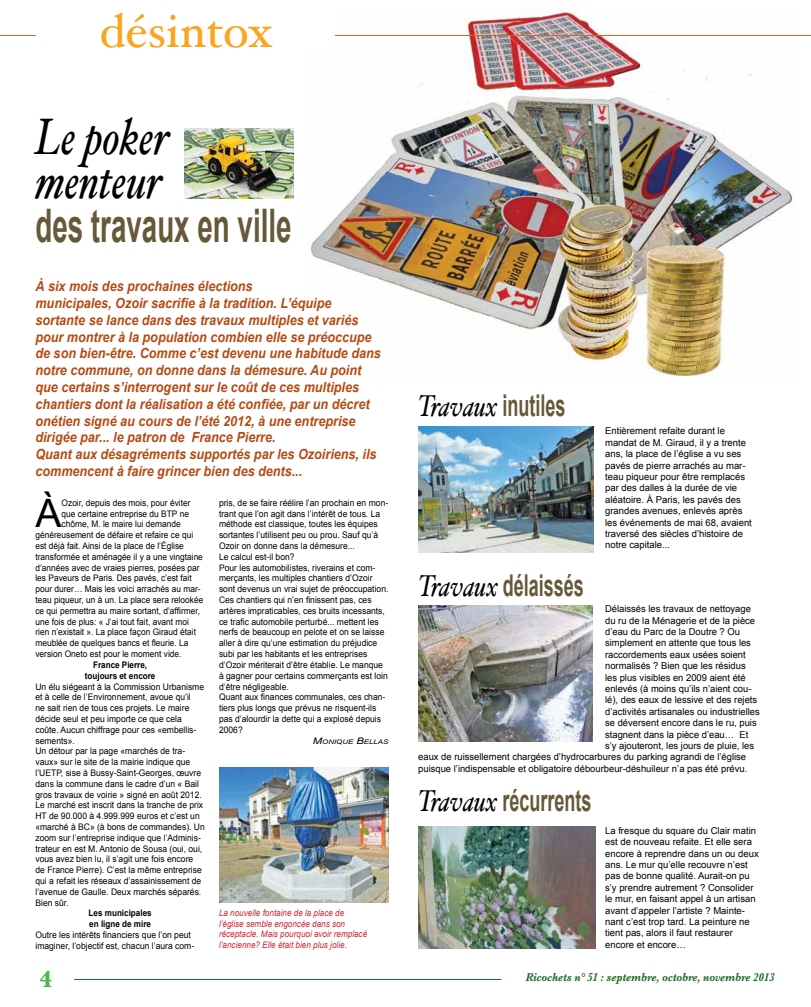
<style>
.page{position:relative;width:811px;height:1007px;background:#fff}
.page>*{position:absolute;margin:0;border:0;box-sizing:border-box;transform-origin:0 0}
.t1{font:italic 51.2px/44px "Hoefler Text";color:#000;scale:.8 1}
.t2{font:48px "Hoefler Text";color:#f9a61e}
.t3{font:700 46.2px "Arial";color:#655938;scale:.6 1}
.t4{font:39.2px "Arial";color:#000}
.t5{font:700 30px "Arial";color:#655938;scale:.6 1}
.t6{font:700 24px "Baskerville";color:#50b848}
.t7{font:italic 700 14px/16.8px "Arial";color:#b44b14;scale:.9 1}
.t8{font:italic 700 12px "Baskerville";color:#226e27;scale:.85 1}
.t9{font:9.5px/11.4px "Arial";color:#000}
.t10{font:9px/10.8px "Arial";color:#000;scale:.95 1}
.t11{font:9px "Arial";color:#000;scale:.93 1}
.t12{font:italic 9px/10.8px "Arial";color:#cf2938;scale:.9 1}
.t13{font:700 9px/10.8px "Arial";color:#000;text-align:center;scale:.9 1}
.t14{font:italic 6.3px "Arial";color:#000;scale:1.25 1}
.s1{font-size:9px}
.s2{font-family:"Hoefler Text";font-weight:400;font-style:italic;color:#000}
</style>
<div class="page">
<hr style="left:74px;top:978px;width:427px;height:1px;background:#226e27">
<img style="left:311px;top:8px;width:482px;height:369px">
<hr style="left:0;top:35px;width:811px;height:1px;background:#dc651e">
<div style="left:36px;top:0;width:298px;height:47px;background:#fff"></div>
<img style="left:418px;top:426px;width:175px;height:126px">
<img style="left:219px;top:767px;width:169px;height:135px">
<img style="left:185px;top:128px;width:108px;height:70px">
<img style="left:418px;top:605px;width:175px;height:136px">
<img style="left:418px;top:826px;width:177px;height:122px">
<h2 class="t2" style="left:99px;top:3px;width:174px">désintox</h2>
<h1 class="t1" style="left:35px;top:114px;width:169px">Le poker menteur</h1>
<h3 class="t3" style="left:35px;top:195px;width:428px">des travaux en ville</h3>
<p class="t7" style="left:35px;top:278px;width:385px">À six mois des prochaines élections<br>municipales, Ozoir sacrifie à la tradition. L’équipe sortante se lance dans des travaux multiples et variés pour montrer à la population combien elle se préoccupe de son bien-être. Comme c’est devenu une habitude dans notre commune, on donne dans la démesure. Au point que certains s’interrogent sur le coût de ces multiples chantiers dont la réalisation a été confiée, par un décret onétien signé au cours de l’été 2012, à une entreprise dirigée par... le patron de France Pierre.<br>Quant aux désagréments supportés par les Ozoiriens, ils commencent à faire grincer bien des dents...</p>
<h3 class="t4" style="left:35px;top:488px;width:28px">À</h3>
<p class="t11" style="left:62px;top:496px;width:140px">Ozoir, depuis des mois, pour éviter</p>
<p class="t11" style="left:62px;top:507px;width:138px">que certaine entreprise du BTP ne</p>
<p class="t11" style="left:62px;top:518px;width:130px">chôme, M. le maire lui demande</p>
<p class="t11" style="left:35px;top:529px;width:171px">généreusement de défaire et refaire ce qui</p>
<p class="t11" style="left:35px;top:540px;width:161px">est déjà fait. Ainsi de la place de l’Église</p>
<p class="t11" style="left:35px;top:550px;width:182px">transformée et aménagée il y a une vingtaine</p>
<p class="t11" style="left:35px;top:561px;width:178px">d’années avec de vraies pierres, posées par</p>
<p class="t11" style="left:35px;top:572px;width:170px">les Paveurs de Paris. Des pavés, c’est fait</p>
<p class="t11" style="left:35px;top:583px;width:179px">pour durer… Mais les voici arrachés au mar-</p>
<p class="t11" style="left:35px;top:594px;width:182px">teau piqueur, un à un. La place sera relookée</p>
<p class="t11" style="left:35px;top:604px;width:179px">ce qui permettra au maire sortant, d’affirmer,</p>
<p class="t11" style="left:35px;top:615px;width:167px">une fois de plus: « J’ai tout fait, avant moi</p>
<p class="t11" style="left:35px;top:626px;width:174px">rien n’existait ». La place façon Giraud était</p>
<p class="t11" style="left:35px;top:637px;width:166px">meublée de quelques bancs et fleurie. La</p>
<p class="t11" style="left:35px;top:648px;width:159px">version Oneto est pour le moment vide.</p>
<p class="t13" style="left:85px;top:659px;width:80px">France Pierre, toujours et encore</p>
<p class="t10" style="left:35px;top:681px;width:180px">Un élu siégeant à la Commission Urbanisme et à celle de l’Environnement, avoue qu’il<br>ne sait rien de tous ces projets. Le maire décide seul et peu importe ce que cela coûte. Aucun chiffrage pour ces «embellis&shy;sements».<br>Un détour par la page «marchés de tra&shy;vaux» sur le site de la mairie indique que l’UETP, sise à Bussy-Saint-Georges, œuvre dans la commune dans le cadre d’un « Bail gros travaux de voirie » signé en août 2012.<br>Le marché est inscrit dans la tranche de prix HT de 90.000 à 4.999.999 euros et c’est un «marché à BC» (à bons de commandes). Un zoom sur l’entreprise indique que l’Adminis&shy;trateur en est M. Antonio de Sousa (oui, oui, vous avez bien lu, il s’agit une fois encore de France Pierre). C’est la même entreprise qui a refait les réseaux d’assainissement de l’avenue de Gaulle. Deux marchés séparés.<br>Bien sûr.</p>
<p class="t13" style="left:89px;top:908px;width:72px;text-align:left">Les municipales en ligne de mire</p>
<p class="t10" style="left:35px;top:929px;width:169px">Outre les intérêts financiers que l’on peut imaginer, l’objectif est, chacun l’aura com-</p>
<p class="t10" style="left:219px;top:497px;width:180px">pris, de se faire réélire l’an prochain en mon&shy;trant que l’on agit dans l’intérêt de tous. La méthode est classique, toutes les équipes sortantes l’utilisent peu ou prou. Sauf qu’à Ozoir on donne dans la démesure...<br>Le calcul est-il bon?<br>Pour les automobilistes, riverains et com&shy;merçants, les multiples chantiers d’Ozoir sont devenus un vrai sujet de préoccupation.<br>Ces chantiers qui n’en finissent pas, ces artères impraticables, ces bruits incessants, ce trafic automobile perturbé... mettent les nerfs de beaucoup en pelote et on se laisse aller à dire qu’une estimation du préjudice subi par les habitants et les entreprises d’Ozoir mériterait d’être établie. Le manque à gagner pour certains commerçants est loin d’être négligeable.<br>Quant aux finances communales, ces chan&shy;tiers plus longs que prévus ne risquent-ils pas d’alourdir la dette qui a explosé depuis 2006?</p>
<p class="t14" style="left:313px;top:737px;width:62px"><span class="s1">M</span>ONIQUE <span class="s1">B</span>ELLAS</p>
<p class="t12" style="left:219px;top:907px;width:166px">La nouvelle fontaine de la place de l’église semble engoncée dans son réceptacle. Mais pourquoi avoir remplacé l’ancienne? Elle était bien plus jolie.</p>
<h3 class="t5" style="left:418px;top:385px;width:247px"><span class="s2">Travaux</span> inutiles</h3>
<h3 class="t5" style="left:418px;top:565px;width:277px"><span class="s2">Travaux</span> délaissés</h3>
<p class="t9" style="left:605px;top:425px;width:148px">Entièrement refaite durant le mandat de M. Giraud, il y a trente ans, la place de l’église a vu ses pavés de pierre arrachés au mar&shy;teau piqueur pour être remplacés par des dalles à la durée de vie aléatoire. À Paris, les pavés des grandes avenues, enlevés après les événements de mai 68, avaient traversé des siècles d’histoire de notre capitale...</p>
<p class="t9" style="left:605px;top:603px;width:147px">Délaissés les travaux de nettoyage</p>
<p class="t9" style="left:605px;top:614px;width:152px">du ru de la Ménagerie et de la pièce</p>
<p class="t9" style="left:605px;top:626px;width:136px">d’eau du Parc de la Doutre ? Ou</p>
<p class="t9" style="left:605px;top:637px;width:147px">simplement en attente que tous les</p>
<p class="t9" style="left:605px;top:648px;width:142px">raccordements eaux usées soient</p>
<p class="t9" style="left:605px;top:660px;width:142px">normalisés ? Bien que les résidus</p>
<p class="t9" style="left:605px;top:671px;width:142px">les plus visibles en 2009 aient été</p>
<p class="t9" style="left:605px;top:683px;width:148px">enlevés (à moins qu’ils n’aient cou-</p>
<p class="t9" style="left:605px;top:694px;width:154px">lé), des eaux de lessive et des rejets</p>
<p class="t9" style="left:605px;top:705px;width:156px">d’activités artisanales ou industrielles</p>
<p class="t9" style="left:605px;top:717px;width:153px">se déversent encore dans le ru, puis</p>
<p class="t9" style="left:605px;top:728px;width:145px">stagnent dans la pièce d’eau… Et</p>
<p class="t9" style="left:605px;top:740px;width:150px">s’y ajouteront, les jours de pluie, les</p>
<p class="t9" style="left:418px;top:751px;width:329px">eaux de ruissellement chargées d’hydrocarbures du parking agrandi de l’église</p>
<p class="t9" style="left:418px;top:762px;width:331px">puisque l’indispensable et obligatoire débourbeur-déshuileur n’a pas été prévu.</p>
<h3 class="t5" style="left:418px;top:780px;width:291px"><span class="s2">Travaux</span> récurrents</h3>
<p class="t9" style="left:605px;top:824px;width:155px">La fresque du square du Clair matin est de nouveau refaite. Et elle sera encore à reprendre dans un ou deux ans. Le mur qu’elle recouvre n’est pas de bonne qualité. Aurait-on pu s’y prendre autrement ? Consolider le mur, en faisant appel à un artisan avant d’appeler l’artiste ? Mainte&shy;nant c’est trop tard. La peinture ne tient pas, alors il faut restaurer encore et encore…</p>
<h3 class="t6" style="left:39px;top:965px;width:15px">4</h3>
<h3 class="t8" style="left:526px;top:970px;width:294px">Ricochets n° 51 : septembre, octobre, novembre 2013</h3>
</div>
